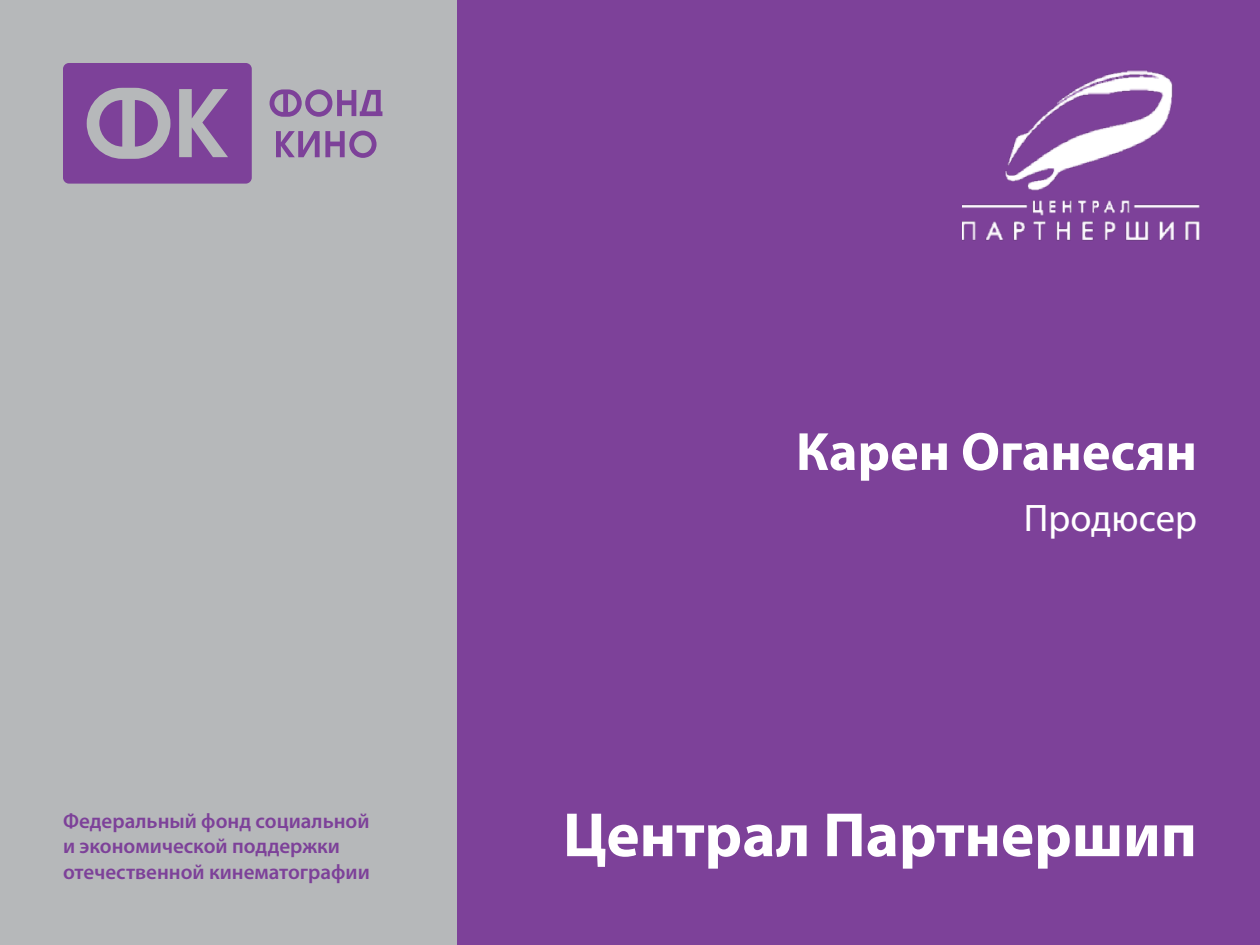
<style>
.page{position:relative;width:1260px;height:945px;background:#7d4199}
.page>*{position:absolute;margin:0;border:0;box-sizing:border-box;transform-origin:0 0}
.t1{font:700 63px "Myriad Pro";color:#fff}
.t2{font:700 54.25px "Myriad Pro";color:#fff}
.t3{font:38.5px "Myriad Pro";color:#fff}
.t4{font:600 21px/25.2px "Myriad Pro";color:#7d4199}
</style>
<div class="page">
<div style="left:0;top:0;width:457px;height:945px;background:#b6b8ba"></div>
<svg style="left:63px;top:63px;width:189px;height:121px"></svg>
<svg style="left:270px;top:89px;width:112px;height:69px"></svg>
<img style="left:963px;top:70px;width:237px;height:171px">
<p class="t4" style="left:63px;top:808px;width:308px">Федеральный фонд социальной и экономической поддержки отечественной кинематографии</p>
<h2 class="t2" style="left:796px;top:416px;width:403px">Карен Оганесян</h2>
<h3 class="t3" style="left:1024px;top:495px;width:175px">Продюсер</h3>
<h1 class="t1" style="left:563px;top:794px;width:636px">Централ Партнершип</h1>
</div>
